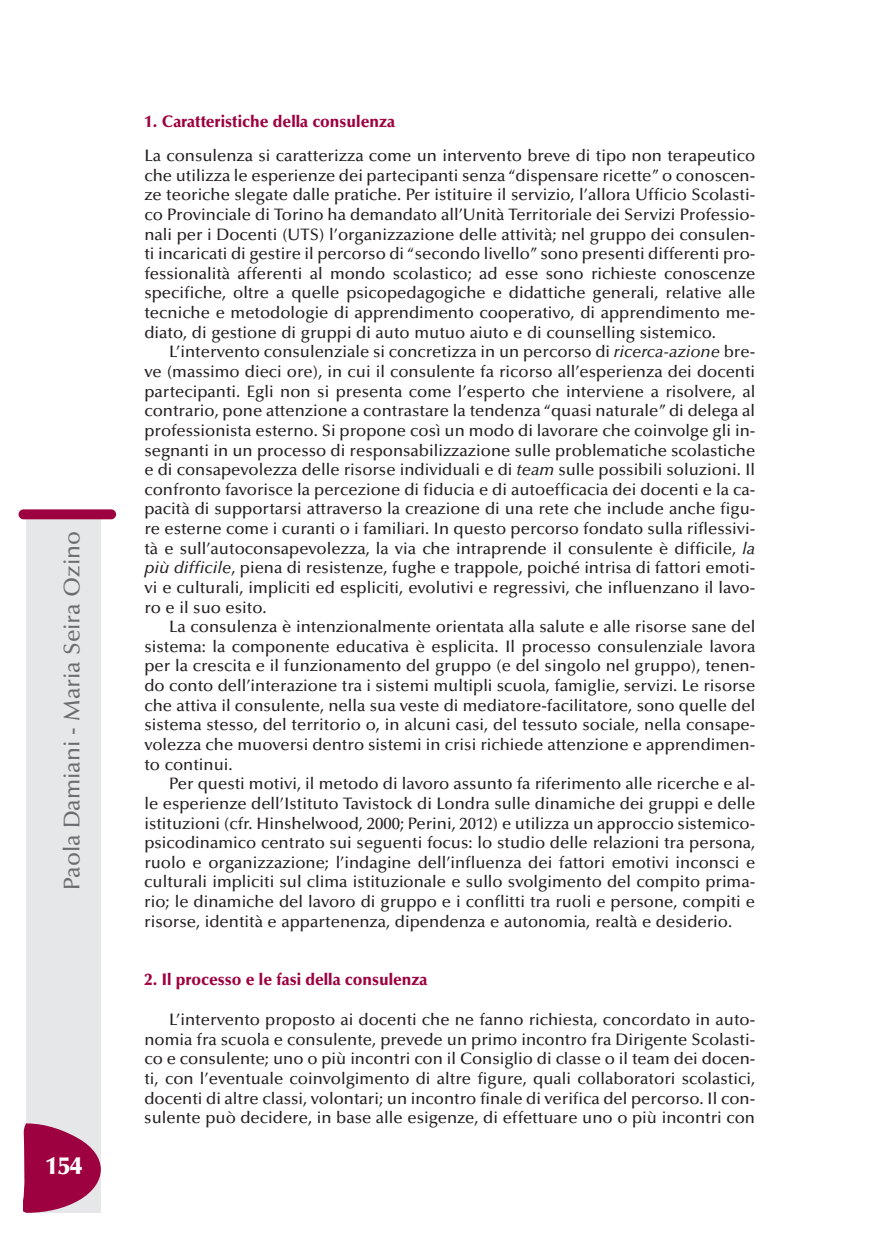
<style>
.page{position:relative;width:869px;height:1241px;background:#fff}
.page>*{position:absolute;margin:0;border:0;box-sizing:border-box;transform-origin:0 0}
.t1{font:900 24.5px "Optima";color:#fff}
.t2{font:500 22.75px "Optima";color:#6c6d70}
.t3{font:500 16.62px/19.6px "Optima";color:#231f20;text-align:justify}
.t4{font:900 16.62px "Optima";color:#9d0140;scale:.95 1}
.s1{font-style:italic}
</style>
<div class="page">
<div style="left:27px;top:517px;width:74px;height:695px;background:#e6e7e9"></div>
<div style="left:19px;top:509px;width:97px;height:10px;background:#9d0140;border-radius:5px"></div>
<svg style="left:23px;top:1122px;width:78px;height:90px"></svg>
<h2 class="t2" style="left:63px;top:889px;width:360px;rotate:-90deg">Paola Damiani - Maria Seira Ozino</h2>
<h1 class="t1" style="left:45px;top:1155px;width:38px">154</h1>
<p class="t4" style="left:144px;top:115px;width:265px">1. Caratteristiche della consulenza</p>
<p class="t3" style="left:144px;top:147px;width:612px">La consulenza si caratterizza come un intervento breve di tipo non terapeutico che utilizza le esperienze dei partecipanti senza “dispensare ricette” o conoscen&shy;ze teoriche slegate dalle pratiche. Per istituire il servizio, l’allora Ufficio Scolasti&shy;co Provinciale di Torino ha demandato all’Unità Territoriale dei Servizi Professio&shy;nali per i Docenti (UTS) l’organizzazione delle attività; nel gruppo dei consulen&shy;ti incaricati di gestire il percorso di “secondo livello” sono presenti differenti pro&shy;fessionalità afferenti al mondo scolastico; ad esse sono richieste conoscenze specifiche, oltre a quelle psicopedagogiche e didattiche generali, relative alle tecniche e metodologie di apprendimento cooperativo, di apprendimento me&shy;diato, di gestione di gruppi di auto mutuo aiuto e di counselling sistemico.</p>
<p class="t3" style="left:144px;top:343px;width:612px;text-indent:25px">L’intervento consulenziale si concretizza in un percorso di <span class="s1">ricerca-azione</span> bre&shy;ve (massimo dieci ore), in cui il consulente fa ricorso all’esperienza dei docenti partecipanti. Egli non si presenta come l’esperto che interviene a risolvere, al contrario, pone attenzione a contrastare la tendenza “quasi naturale” di delega al professionista esterno. Si propone così un modo di lavorare che coinvolge gli in&shy;segnanti in un processo di responsabilizzazione sulle problematiche scolastiche e di consapevolezza delle risorse individuali e di <span class="s1">team</span> sulle possibili soluzioni. Il confronto favorisce la percezione di fiducia e di autoefficacia dei docenti e la ca&shy;pacità di supportarsi attraverso la creazione di una rete che include anche figu&shy;re esterne come i curanti o i familiari. In questo percorso fondato sulla riflessivi&shy;tà e sull’autoconsapevolezza, la via che intraprende il consulente è difficile, <span class="s1">la più difficile</span>, piena di resistenze, fughe e trappole, poiché intrisa di fattori emoti&shy;vi e culturali, impliciti ed espliciti, evolutivi e regressivi, che influenzano il lavo&shy;ro e il suo esito.</p>
<p class="t3" style="left:144px;top:618px;width:612px;text-indent:25px">La consulenza è intenzionalmente orientata alla salute e alle risorse sane del sistema: la componente educativa è esplicita. Il processo consulenziale lavora per la crescita e il funzionamento del gruppo (e del singolo nel gruppo), tenen&shy;do conto dell’interazione tra i sistemi multipli scuola, famiglie, servizi. Le risorse che attiva il consulente, nella sua veste di mediatore-facilitatore, sono quelle del sistema stesso, del territorio o, in alcuni casi, del tessuto sociale, nella consape&shy;volezza che muoversi dentro sistemi in crisi richiede attenzione e apprendimen&shy;to continui.</p>
<p class="t3" style="left:144px;top:775px;width:612px;text-indent:25px">Per questi motivi, il metodo di lavoro assunto fa riferimento alle ricerche e al&shy;le esperienze dell’Istituto Tavistock di Londra sulle dinamiche dei gruppi e delle istituzioni (cfr. Hinshelwood, 2000; Perini, 2012) e utilizza un approccio sistemico&shy;psicodinamico centrato sui seguenti focus: lo studio delle relazioni tra persona, ruolo e organizzazione; l’indagine dell’influenza dei fattori emotivi inconsci e culturali impliciti sul clima istituzionale e sullo svolgimento del compito prima&shy;rio; le dinamiche del lavoro di gruppo e i conflitti tra ruoli e persone, compiti e risorse, identità e appartenenza, dipendenza e autonomia, realtà e desiderio.</p>
<p class="t4" style="left:144px;top:972px;width:299px">2. Il processo e le fasi della consulenza</p>
<p class="t3" style="left:144px;top:1011px;width:612px;text-indent:25px">L’intervento proposto ai docenti che ne fanno richiesta, concordato in auto&shy;nomia fra scuola e consulente, prevede un primo incontro fra Dirigente Scolasti&shy;co e consulente; uno o più incontri con il Consiglio di classe o il team dei docen&shy;ti, con l’eventuale coinvolgimento di altre figure, quali collaboratori scolastici, docenti di altre classi, volontari; un incontro finale di verifica del percorso. Il con&shy;sulente può decidere, in base alle esigenze, di effettuare uno o più incontri con</p>
</div>
